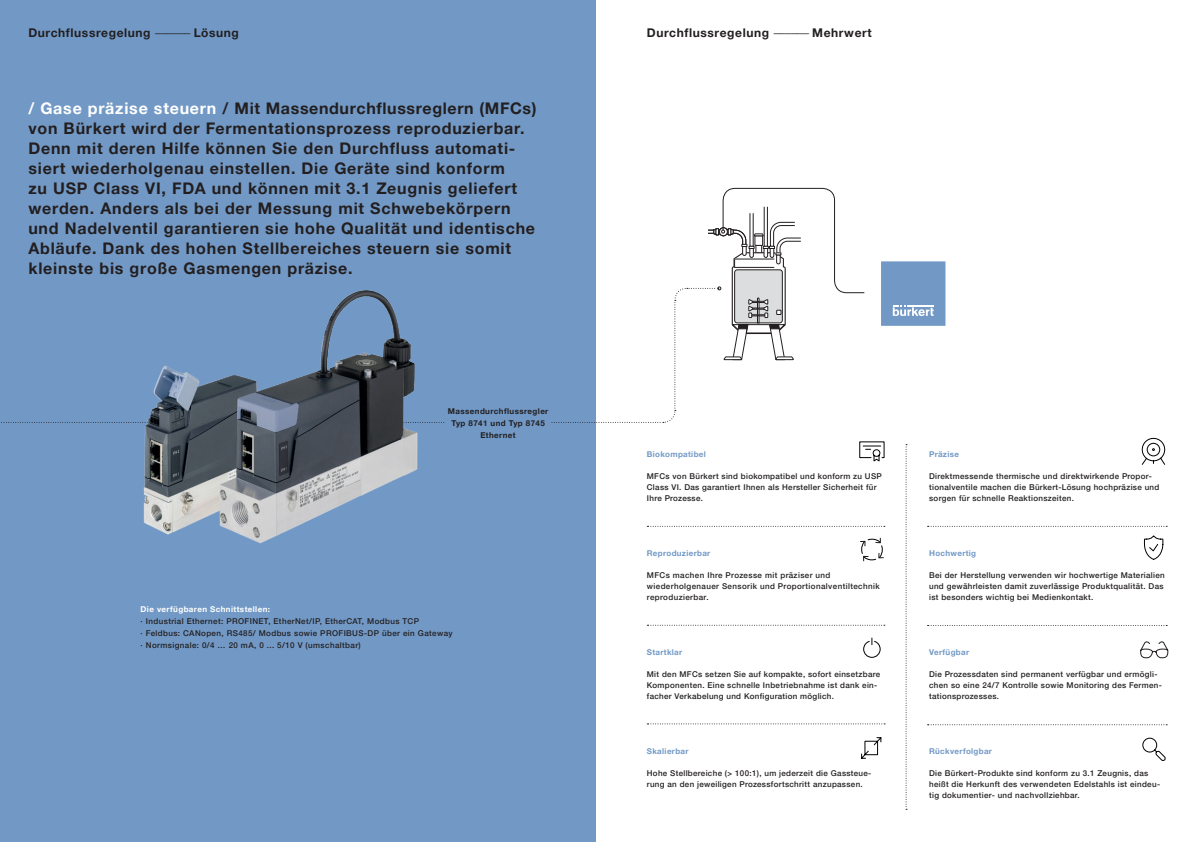
<style>
.page{position:relative;width:1191px;height:842px;background:#fff}
.page>*{position:absolute;margin:0;border:0;box-sizing:border-box;transform-origin:0 0}
.t1{font:700 16px/20px "Helvetica Neue LTW1 G";letter-spacing:.05em;color:#231f20}
.t2{font:700 12px "Helvetica Neue LTW1 G";letter-spacing:.05em;color:#231f20}
.t3{font:500 8px/11px "Helvetica Neue LTW1 G";letter-spacing:.04em;color:#231f20}
.t4{font:700 8px "Helvetica Neue LTW1 G";letter-spacing:.04em;color:#7299c6}
.t5{font:700 8px/12px "Helvetica Neue LTW1 G";letter-spacing:.05em;color:#231f20;text-align:center}
.t6{font:700 8px "Helvetica Neue LTW1 G";letter-spacing:.05em;color:#fff}
.s1{font-weight:300}
.s2{color:#fff}
</style>
<div class="page">
<div style="left:0;top:0;width:595px;height:842px;background:#7299c6"></div>
<svg style="left:1px;top:188px;width:864px;height:235px"></svg>
<svg style="left:905px;top:444px;width:2px;height:366px"></svg>
<svg style="left:647px;top:625px;width:238px;height:1px"></svg>
<svg style="left:647px;top:526px;width:238px;height:1px"></svg>
<svg style="left:647px;top:723px;width:238px;height:1px"></svg>
<svg style="left:927px;top:724px;width:240px;height:1px"></svg>
<svg style="left:927px;top:625px;width:240px;height:1px"></svg>
<svg style="left:927px;top:526px;width:240px;height:1px"></svg>
<svg style="left:1141px;top:437px;width:24px;height:28px"></svg>
<svg style="left:859px;top:441px;width:26px;height:21px"></svg>
<svg style="left:1144px;top:536px;width:19px;height:24px"></svg>
<div style="left:881px;top:261px;width:64px;height:65px;background:#7299c6"></div>
<svg style="left:892px;top:305px;width:41px;height:11px"></svg>
<svg style="left:861px;top:737px;width:21px;height:22px"></svg>
<img style="left:142px;top:289px;width:299px;height:255px">
<svg style="left:863px;top:637px;width:18px;height:21px"></svg>
<svg style="left:860px;top:538px;width:23px;height:23px"></svg>
<svg style="left:1140px;top:641px;width:28px;height:17px"></svg>
<svg style="left:1142px;top:737px;width:24px;height:24px"></svg>
<h2 class="t2" style="left:28px;top:25px;width:212px">Durchflussregelung <span class="s1">––––––</span> Lösung</h2>
<h2 class="t2" style="left:647px;top:25px;width:226px">Durchflussregelung <span class="s1">––––––</span> Mehrwert</h2>
<p class="t1" style="left:28px;top:98px;width:510px"><span class="s2">/ Gase präzise steuern</span> / Mit Massendurchflussreglern (MFCs) von Bürkert wird der Fermentationsprozess reproduzierbar.<br>Denn mit deren Hilfe können Sie den Durchfluss automati&shy;siert wiederholgenau einstellen. Die Geräte sind konform<br>zu USP Class VI, FDA und können mit 3.1 Zeugnis geliefert werden. Anders als bei der Messung mit Schwebekörpern und Nadelventil garantieren sie hohe Qualität und identische Abläufe. Dank des hohen Stellbereiches steuern sie somit kleinste bis große Gasmengen präzise.</p>
<p class="t5" style="left:448px;top:405px;width:102px">Massendurchflussregler<br>Typ 8741 und Typ 8745<br>Ethernet</p>
<p class="t6" style="left:141px;top:605px;width:131px">Die verfügbaren Schnittstellen:</p>
<p class="t3" style="left:141px;top:615px;width:313px;line-height:12px">· Industrial Ethernet: PROFINET, EtherNet/IP, EtherCAT, Modbus TCP<br>· Feldbus: CANopen, RS485/ Modbus sowie PROFIBUS-DP über ein Gateway · Normsignale: 0/4 … 20 mA, 0 ... 5/10 V (umschaltbar)</p>
<p class="t4" style="left:647px;top:449px;width:60px">Biokompatibel</p>
<p class="t3" style="left:647px;top:471px;width:236px">MFCs von Bürkert sind biokompatibel und konform zu USP<br>Class VI. Das garantiert Ihnen als Hersteller Sicherheit für<br>Ihre Prozesse.</p>
<p class="t4" style="left:647px;top:548px;width:65px">Reproduzierbar</p>
<p class="t3" style="left:647px;top:570px;width:234px">MFCs machen Ihre Prozesse mit präziser und wiederholgenauer Sensorik und Proportionalventiltechnik reproduzierbar.</p>
<p class="t4" style="left:647px;top:647px;width:37px">Startklar</p>
<p class="t3" style="left:647px;top:669px;width:235px">Mit den MFCs setzen Sie auf kompakte, sofort einsetzbare<br>Komponenten. Eine schnelle Inbetriebnahme ist dank ein&shy;facher Verkabelung und Konfiguration möglich.</p>
<p class="t4" style="left:647px;top:746px;width:43px">Skalierbar</p>
<p class="t3" style="left:647px;top:768px;width:226px">Hohe Stellbereiche (&gt; 100:1), um jederzeit die Gassteue&shy;rung an den jeweiligen Prozessfortschritt anzupassen.</p>
<p class="t4" style="left:929px;top:449px;width:31px">Präzise</p>
<p class="t3" style="left:929px;top:471px;width:232px">Direktmessende thermische und direktwirkende Propor&shy;tionalventile machen die Bürkert-Lösung hochpräzise und sorgen für schnelle Reaktionszeiten.</p>
<p class="t4" style="left:929px;top:548px;width:49px">Hochwertig</p>
<p class="t3" style="left:929px;top:570px;width:237px">Bei der Herstellung verwenden wir hochwertige Materialien und gewährleisten damit zuverlässige Produktqualität. Das ist besonders wichtig bei Medienkontakt.</p>
<p class="t4" style="left:929px;top:647px;width:41px">Verfügbar</p>
<p class="t3" style="left:929px;top:669px;width:234px">Die Prozessdaten sind permanent verfügbar und ermögli&shy;chen so eine 24/7 Kontrolle sowie Monitoring des Fermen&shy;tationsprozesses.</p>
<p class="t4" style="left:929px;top:746px;width:64px">Rückverfolgbar</p>
<p class="t3" style="left:929px;top:768px;width:232px">Die Bürkert-Produkte sind konform zu 3.1 Zeugnis, das heißt die Herkunft des verwendeten Edelstahls ist eindeu&shy;tig dokumentier- und nachvollziehbar.</p>
</div>
